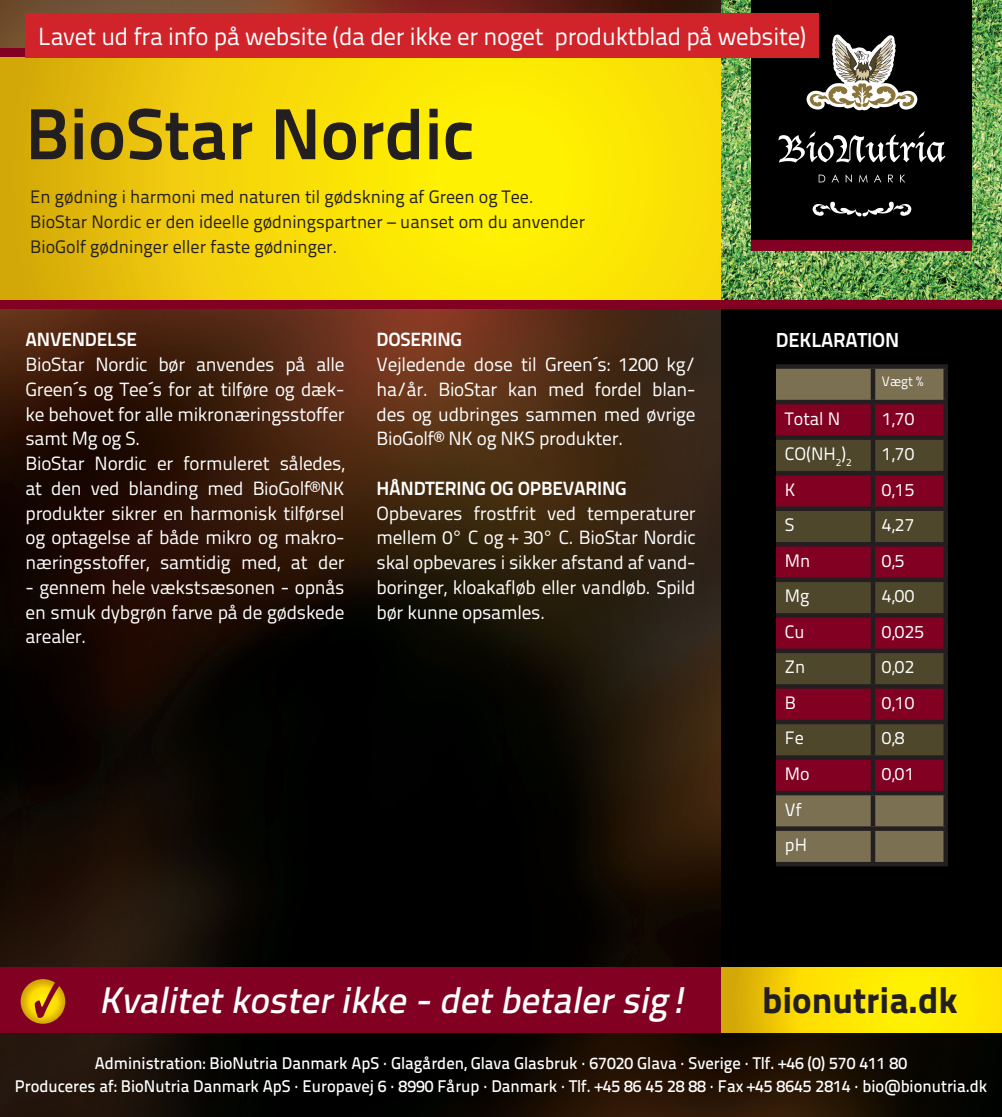
<style>
.page{position:relative;width:1002px;height:1117px;background:#fff}
.page>*{position:absolute;margin:0;border:0;box-sizing:border-box;transform-origin:0 0}
.t1{font:700 72px "Titillium Text 22 L";color:#231f20}
.t2{font:italic 500 36.9px "Titillium Text 22 L";color:#fff}
.t3{font:800 36.9px "Titillium Text 22 L";color:#231f20}
.t4{font:24.75px "Titillium Text 22 L";letter-spacing:-.01em;color:#fff}
.t5{font:700 20.25px "Titillium Text 22 L";letter-spacing:-.01em;color:#fff}
.t6{font:19.12px/24.8px "Titillium Text 22 L";letter-spacing:-.01em;color:#fff;text-align:justify}
.t7{font:700 19.12px "Titillium Text 22 L";letter-spacing:-.01em;color:#fff}
.t8{font:18px/24.8px "Titillium Text 22 L";color:#231f20}
.t9{font:18px/35.6px "Titillium Text 22 L";color:#fff}
.t10{font:500 16.88px/22.5px "Titillium Text 22 L";color:#fff;text-align:center}
.t11{font:13.5px "Titillium Text 22 L";color:#fff}
</style>
<div class="page">
<img style="left:0;top:0;width:1001px;height:1116px">
<svg style="left:0;top:57px;width:721px;height:243px;background:#f3d806"></svg>
<div style="left:721px;top:304px;width:280px;height:688px;background:#000001"></div>
<div style="left:0;top:48px;width:1001px;height:9px;background:#820123"></div>
<img style="left:721px;top:0;width:280px;height:300px">
<div style="left:0;top:300px;width:1001px;height:9px;background:#820123"></div>
<div style="left:751px;top:0;width:221px;height:243px;background:#000001"></div>
<div style="left:751px;top:241px;width:221px;height:10px;background:#820123"></div>
<svg style="left:806px;top:35px;width:111px;height:75px"></svg>
<svg style="left:812px;top:201px;width:99px;height:15px"></svg>
<svg style="left:778px;top:131px;width:167px;height:31px"></svg>
<svg style="left:818px;top:175px;width:7px;height:7px"></svg>
<svg style="left:831px;top:175px;width:7px;height:7px"></svg>
<svg style="left:845px;top:175px;width:6px;height:7px"></svg>
<svg style="left:858px;top:175px;width:9px;height:7px"></svg>
<svg style="left:874px;top:175px;width:7px;height:7px"></svg>
<svg style="left:888px;top:175px;width:4px;height:7px"></svg>
<svg style="left:900px;top:175px;width:5px;height:7px"></svg>
<div style="left:0;top:967px;width:734px;height:65px;background:#820123"></div>
<svg style="left:721px;top:967px;width:280px;height:65px;background:#f7dc02"></svg>
<svg style="left:21px;top:978px;width:44px;height:45px"></svg>
<svg style="left:35px;top:978px;width:29px;height:39px"></svg>
<div style="left:26px;top:14px;width:793px;height:44px;background:#d1232a"></div>
<div style="left:776px;top:368px;width:167px;height:493px;background:#7b7052"></div>
<div style="left:776px;top:404px;width:167px;height:386px;background:#820123"></div>
<svg style="left:776px;top:440px;width:167px;height:315px;background:#642827"></svg>
<hr style="left:775px;top:364px;width:97px;height:4px;background:#231f20">
<hr style="left:872px;top:364px;width:75px;height:4px;background:#231f20">
<div style="left:870px;top:368px;width:5px;height:32px;background:#231f20"></div>
<svg style="left:943px;top:368px;width:4px;height:32px"></svg>
<hr style="left:775px;top:400px;width:97px;height:4px;background:#231f20">
<hr style="left:872px;top:400px;width:75px;height:4px;background:#231f20">
<div style="left:870px;top:404px;width:5px;height:31px;background:#231f20"></div>
<svg style="left:943px;top:404px;width:4px;height:31px"></svg>
<div style="left:775px;top:435px;width:97px;height:5px;background:#231f20"></div>
<div style="left:872px;top:435px;width:75px;height:5px;background:#231f20"></div>
<div style="left:870px;top:440px;width:5px;height:31px;background:#231f20"></div>
<svg style="left:943px;top:440px;width:4px;height:31px"></svg>
<hr style="left:775px;top:471px;width:97px;height:4px;background:#231f20">
<hr style="left:872px;top:471px;width:75px;height:4px;background:#231f20">
<div style="left:870px;top:475px;width:5px;height:31px;background:#231f20"></div>
<svg style="left:943px;top:475px;width:4px;height:31px"></svg>
<div style="left:775px;top:506px;width:97px;height:5px;background:#231f20"></div>
<div style="left:872px;top:506px;width:75px;height:5px;background:#231f20"></div>
<div style="left:870px;top:511px;width:5px;height:31px;background:#231f20"></div>
<svg style="left:943px;top:511px;width:4px;height:31px"></svg>
<hr style="left:775px;top:542px;width:97px;height:4px;background:#231f20">
<hr style="left:872px;top:542px;width:75px;height:4px;background:#231f20">
<div style="left:870px;top:546px;width:5px;height:31px;background:#231f20"></div>
<svg style="left:943px;top:546px;width:4px;height:31px"></svg>
<div style="left:775px;top:577px;width:97px;height:5px;background:#231f20"></div>
<div style="left:872px;top:577px;width:75px;height:5px;background:#231f20"></div>
<div style="left:870px;top:582px;width:5px;height:31px;background:#231f20"></div>
<svg style="left:943px;top:582px;width:4px;height:31px"></svg>
<hr style="left:775px;top:613px;width:97px;height:4px;background:#231f20">
<hr style="left:872px;top:613px;width:75px;height:4px;background:#231f20">
<div style="left:870px;top:617px;width:5px;height:31px;background:#231f20"></div>
<svg style="left:943px;top:617px;width:4px;height:31px"></svg>
<div style="left:775px;top:648px;width:97px;height:5px;background:#231f20"></div>
<div style="left:872px;top:648px;width:75px;height:5px;background:#231f20"></div>
<div style="left:870px;top:653px;width:5px;height:31px;background:#231f20"></div>
<svg style="left:943px;top:653px;width:4px;height:31px"></svg>
<hr style="left:775px;top:684px;width:97px;height:4px;background:#231f20">
<hr style="left:872px;top:684px;width:75px;height:4px;background:#231f20">
<div style="left:870px;top:688px;width:5px;height:31px;background:#231f20"></div>
<svg style="left:943px;top:688px;width:4px;height:31px"></svg>
<div style="left:775px;top:719px;width:97px;height:5px;background:#231f20"></div>
<div style="left:872px;top:719px;width:75px;height:5px;background:#231f20"></div>
<div style="left:870px;top:724px;width:5px;height:31px;background:#231f20"></div>
<svg style="left:943px;top:724px;width:4px;height:31px"></svg>
<hr style="left:775px;top:755px;width:97px;height:4px;background:#231f20">
<hr style="left:872px;top:755px;width:75px;height:4px;background:#231f20">
<div style="left:870px;top:759px;width:5px;height:31px;background:#231f20"></div>
<svg style="left:943px;top:759px;width:4px;height:31px"></svg>
<div style="left:775px;top:790px;width:97px;height:5px;background:#231f20"></div>
<div style="left:872px;top:790px;width:75px;height:5px;background:#231f20"></div>
<div style="left:870px;top:795px;width:5px;height:31px;background:#231f20"></div>
<svg style="left:943px;top:795px;width:4px;height:31px"></svg>
<svg style="left:776px;top:826px;width:96px;height:4px"></svg>
<svg style="left:872px;top:826px;width:75px;height:4px"></svg>
<div style="left:870px;top:830px;width:5px;height:31px;background:#231f20"></div>
<svg style="left:943px;top:830px;width:4px;height:31px"></svg>
<div style="left:775px;top:861px;width:97px;height:5px;background:#231f20"></div>
<div style="left:872px;top:861px;width:75px;height:5px;background:#231f20"></div>
<p class="t4" style="left:38px;top:18px;width:769px">Lavet ud fra info på website (da der ikke er noget produktblad på website)</p>
<h1 class="t1" style="left:26px;top:78px;width:450px">BioStar Nordic</h1>
<p class="t8" style="left:30px;top:183px;width:556px">En gødning i harmoni med naturen til gødskning af Green og Tee.<br>BioStar Nordic er den ideelle gødningspartner – uanset om du anvender<br>BioGolf gødninger eller faste gødninger.</p>
<p class="t7" style="left:26px;top:325px;width:113px">ANVENDELSE</p>
<p class="t6" style="left:26px;top:351px;width:320px;text-align:left">BioStar Nordic bør anvendes på alle Green´s og Tee´s for at tilføre og dæk&shy;ke behovet for alle mikronæringsstoffer samt Mg og S.<br>BioStar Nordic er formuleret således, at den ved blanding med BioGolf®NK produkter sikrer en harmonisk tilførsel og optagelse af både mikro og makro&shy;næringsstoffer, samtidig med, at der</p>
<p class="t6" style="left:26px;top:573px;width:320px">- gennem hele vækstsæsonen - opnås en smuk dybgrøn farve på de gødskede arealer.</p>
<p class="t7" style="left:376px;top:325px;width:87px">DOSERING</p>
<p class="t6" style="left:376px;top:351px;width:320px">Vejledende dose til Green´s: 1200 kg/ ha/år. BioStar kan med fordel blan&shy;des og udbringes sammen med øvrige BioGolf® NK og NKS produkter.</p>
<p class="t7" style="left:376px;top:473px;width:251px">HÅNDTERING OG OPBEVARING</p>
<p class="t6" style="left:376px;top:499px;width:320px">Opbevares frostfrit ved temperaturer mellem 0° C og + 30° C. BioStar Nordic skal opbevares i sikker afstand af vand&shy;boringer, kloakafløb eller vandløb. Spild bør kunne opsamles.</p>
<h2 class="t2" style="left:99px;top:971px;width:599px">Kvalitetkosterikke -detbetalersig!</h2>
<p class="t5" style="left:775px;top:324px;width:125px">DEKLARATION</p>
<p class="t11" style="left:881px;top:371px;width:43px">Vægt %</p>
<p class="t9" style="left:784px;top:399px;width:57px">Total N</p>
<p class="t9" style="left:881px;top:399px;width:34px">1,70</p>
<p class="t9" style="left:784px;top:435px;width:68px">CO(NH<sub>2</sub>)<sub>2</sub></p>
<p class="t9" style="left:881px;top:435px;width:34px">1,70</p>
<p class="t9" style="left:784px;top:470px;width:12px">K</p>
<p class="t9" style="left:881px;top:470px;width:34px">0,15</p>
<p class="t9" style="left:784px;top:506px;width:11px">S</p>
<p class="t9" style="left:881px;top:506px;width:34px">4,27</p>
<p class="t9" style="left:784px;top:541px;width:27px">Mn</p>
<p class="t9" style="left:881px;top:541px;width:24px">0,5</p>
<p class="t9" style="left:784px;top:577px;width:26px">Mg</p>
<p class="t9" style="left:881px;top:577px;width:34px">4,00</p>
<p class="t9" style="left:784px;top:612px;width:21px">Cu</p>
<p class="t9" style="left:881px;top:612px;width:43px">0,025</p>
<p class="t9" style="left:784px;top:648px;width:22px">Zn</p>
<p class="t9" style="left:881px;top:648px;width:34px">0,02</p>
<p class="t9" style="left:784px;top:683px;width:13px">B</p>
<p class="t9" style="left:881px;top:683px;width:34px">0,10</p>
<p class="t9" style="left:784px;top:719px;width:21px">Fe</p>
<p class="t9" style="left:881px;top:719px;width:24px">0,8</p>
<p class="t9" style="left:784px;top:754px;width:26px">Mo</p>
<p class="t9" style="left:881px;top:754px;width:34px">0,01</p>
<p class="t9" style="left:784px;top:790px;width:24px">Vf pH</p>
<h2 class="t3" style="left:762px;top:970px;width:197px">bionutria.dk</h2>
<p class="t10" style="left:15px;top:1050px;width:973px">Administration: BioNutria Danmark ApS · Glagården, Glava Glasbruk · 67020 Glava · Sverige · Tlf. +46 (0) 570 411 80<br>Produceres af: BioNutria Danmark ApS · Europavej 6 · 8990 Fårup · Danmark · Tlf. +45 86 45 28 88 · Fax +45 8645 2814 · bio@bionutria.dk</p>
</div>
